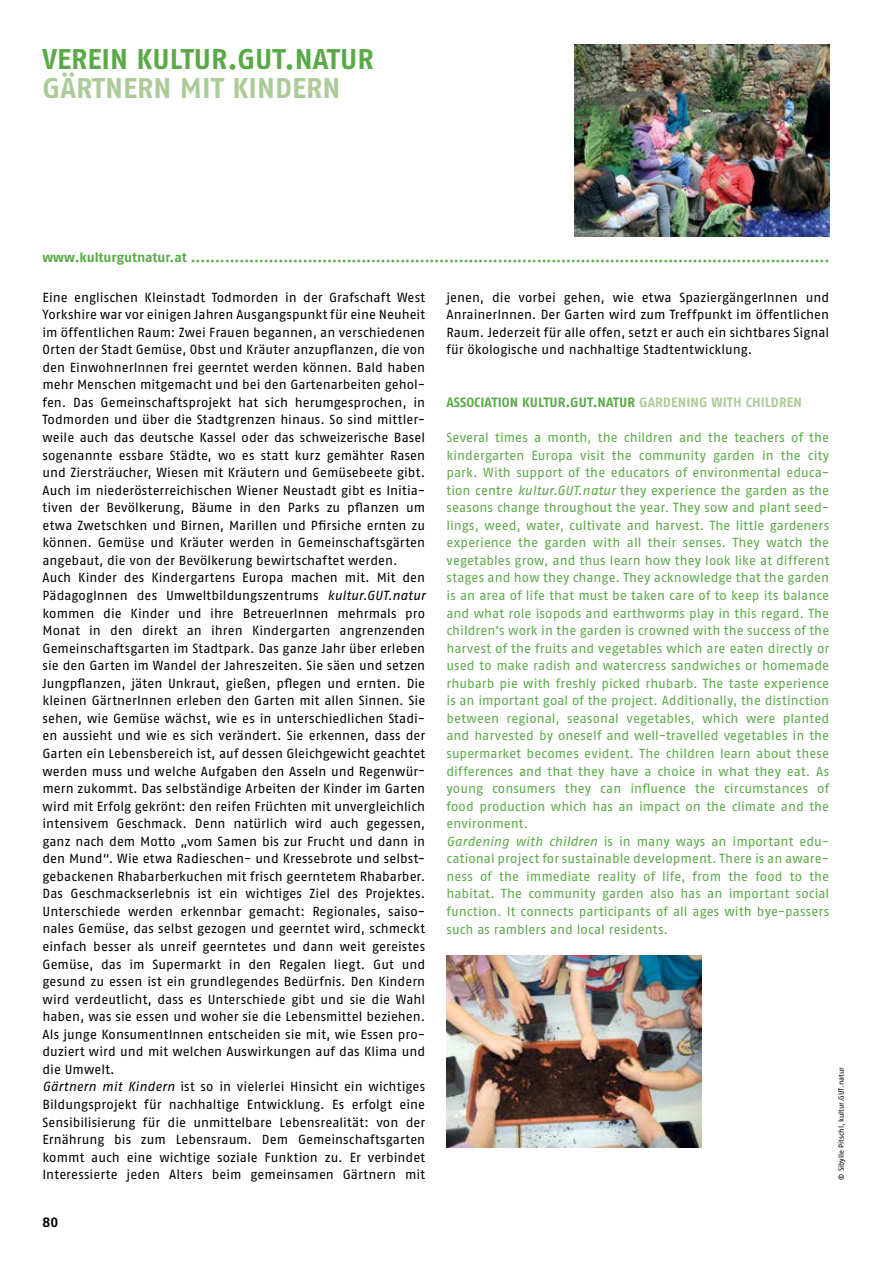
<style>
.page{position:relative;width:893px;height:1263px;background:#fff}
.page>*{position:absolute;margin:0;border:0;box-sizing:border-box;transform-origin:0 0}
.t1{font:28.5px "Fago No Bold Tf";color:#59aa47}
.t2{font:28.5px "Fago No Bold Tf";color:#abcc98}
.t3{font:13.5px "Fago No Bold Tf";letter-spacing:.005em;color:#59aa47}
.t4{font:13.5px "Fago No Bold Tf";color:#000}
.t5{font:13.2px/17.5px "Fago No Regular Tf";color:#000}
.t6{font:13.2px/17.5px "Fago No Regular Tf";letter-spacing:.005em;color:#59aa47}
.t7{font:7.5px "Fago No Regular Tf";letter-spacing:-.005em;color:#000}
.s1{font-style:italic}
.s2{color:#abcc98}
</style>
<div class="page">
<img style="left:574px;top:45px;width:255px;height:191px">
<img style="left:446px;top:956px;width:256px;height:191px">
<h1 class="t1" style="left:43px;top:43px;width:333px">VEREIN KULTUR.GUT.NATUR</h1>
<h1 class="t2" style="left:43px;top:71px;width:299px">GÄRTNERN MIT KINDERN</h1>
<p class="t3" style="left:43px;top:249px;width:788px">www.kulturgutnatur.at ...................................................................................................................................</p>
<p class="t5" style="left:43px;top:288px;width:384px">Eine englischen Kleinstadt Todmorden in der Grafschaft West Yorkshire war vor einigen Jahren Ausgangspunkt für eine Neuheit im öffentlichen Raum: Zwei Frauen begannen, an verschiedenen Orten der Stadt Gemüse, Obst und Kräuter anzupflanzen, die von den EinwohnerInnen frei geerntet werden können. Bald haben mehr Menschen mitgemacht und bei den Gartenarbeiten gehol&shy;fen. Das Gemeinschaftsprojekt hat sich herumgesprochen, in Todmorden und über die Stadtgrenzen hinaus. So sind mittler&shy;weile auch das deutsche Kassel oder das schweizerische Basel sogenannte essbare Städte, wo es statt kurz gemähter Rasen und Ziersträucher, Wiesen mit Kräutern und Gemüsebeete gibt.<br>Auch im niederösterreichischen Wiener Neustadt gibt es Initia&shy;tiven der Bevölkerung, Bäume in den Parks zu pflanzen um etwa Zwetschken und Birnen, Marillen und Pfirsiche ernten zu können. Gemüse und Kräuter werden in Gemeinschaftsgärten angebaut, die von der Bevölkerung bewirtschaftet werden.<br>Auch Kinder des Kindergartens Europa machen mit. Mit den PädagogInnen des Umweltbildungszentrums <span class="s1">kultur.GUT.natur </span>kommen die Kinder und ihre BetreuerInnen mehrmals pro Monat in den direkt an ihren Kindergarten angrenzenden Gemeinschaftsgarten im Stadtpark. Das ganze Jahr über erleben sie den Garten im Wandel der Jahreszeiten. Sie säen und setzen Jungpflanzen, jäten Unkraut, gießen, pflegen und ernten. Die kleinen GärtnerInnen erleben den Garten mit allen Sinnen. Sie sehen, wie Gemüse wächst, wie es in unterschiedlichen Stadi&shy;en aussieht und wie es sich verändert. Sie erkennen, dass der Garten ein Lebensbereich ist, auf dessen Gleichgewicht geachtet werden muss und welche Aufgaben den Asseln und Regenwür&shy;mern zukommt. Das selbständige Arbeiten der Kinder im Garten wird mit Erfolg gekrönt: den reifen Früchten mit unvergleichlich intensivem Geschmack. Denn natürlich wird auch gegessen, ganz nach dem Motto „vom Samen bis zur Frucht und dann in den Mund“. Wie etwa Radieschen- und Kressebrote und selbst&shy;gebackenen Rhabarberkuchen mit frisch geerntetem Rhabarber.<br>Das Geschmackserlebnis ist ein wichtiges Ziel des Projektes.<br>Unterschiede werden erkennbar gemacht: Regionales, saiso&shy;nales Gemüse, das selbst gezogen und geerntet wird, schmeckt einfach besser als unreif geerntetes und dann weit gereistes Gemüse, das im Supermarkt in den Regalen liegt. Gut und gesund zu essen ist ein grundlegendes Bedürfnis. Den Kindern wird verdeutlicht, dass es Unterschiede gibt und sie die Wahl haben, was sie essen und woher sie die Lebensmittel beziehen.<br>Als junge KonsumentInnen entscheiden sie mit, wie Essen pro&shy;duziert wird und mit welchen Auswirkungen auf das Klima und die Umwelt.<br><span class="s1">Gärtnern mit Kindern</span> ist so in vielerlei Hinsicht ein wichtiges Bildungsprojekt für nachhaltige Entwicklung. Es erfolgt eine Sensibilisierung für die unmittelbare Lebensrealität: von der Ernährung bis zum Lebensraum. Dem Gemeinschaftsgarten kommt auch eine wichtige soziale Funktion zu. Er verbindet Interessierte jeden Alters beim gemeinsamen Gärtnern mit</p>
<p class="t5" style="left:446px;top:288px;width:384px;text-align:justify">jenen, die vorbei gehen, wie etwa SpaziergängerInnen und AnrainerInnen. Der Garten wird zum Treffpunkt im öffentlichen Raum. Jederzeit für alle offen, setzt er auch ein sichtbares Signal für ökologische und nachhaltige Stadtentwicklung.</p>
<p class="t3" style="left:446px;top:394px;width:357px">ASSOCIATION KULTUR.GUT.NATUR <span class="s2">GARDENING WITH CHILDREN</span></p>
<p class="t6" style="left:446px;top:428px;width:384px">Several times a month, the children and the teachers of the kindergarten Europa visit the community garden in the city park. With support of the educators of environmental educa&shy;tion centre <span class="s1">kultur.GUT.natur</span> they experience the garden as the seasons change throughout the year. They sow and plant seed&shy;lings, weed, water, cultivate and harvest. The little gardeners experience the garden with all their senses. They watch the vegetables grow, and thus learn how they look like at different stages and how they change. They acknowledge that the garden is an area of life that must be taken care of to keep its balance and what role isopods and earthworms play in this regard. The children’s work in the garden is crowned with the success of the harvest of the fruits and vegetables which are eaten directly or used to make radish and watercress sandwiches or homemade rhubarb pie with freshly picked rhubarb. The taste experience is an important goal of the project. Additionally, the distinction between regional, seasonal vegetables, which were planted and harvested by oneself and well-travelled vegetables in the supermarket becomes evident. The children learn about these differences and that they have a choice in what they eat. As young consumers they can influence the circumstances of food production which has an impact on the climate and the environment.<br><span class="s1">Gardening with children</span> is in many ways an important edu&shy;cational project for sustainable development. There is an aware&shy;ness of the immediate reality of life, from the food to the habitat. The community garden also has an important social function. It connects participants of all ages with bye-passers such as ramblers and local residents.</p>
<p class="t7" style="left:837px;top:1179px;width:114px;rotate:-90deg">© Sibylle Pitschl, kultur.GUT.natur</p>
<p class="t4" style="left:43px;top:1214px;width:17px">80</p>
</div>
